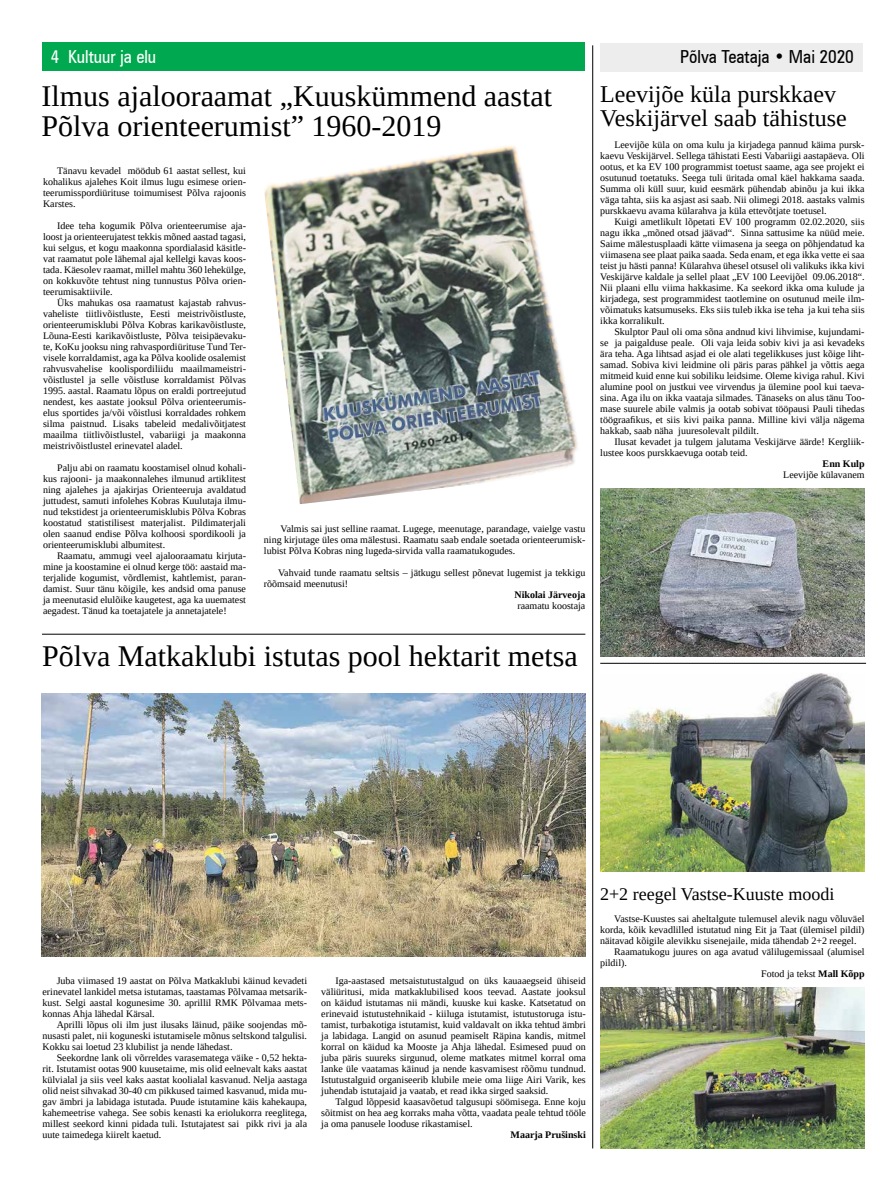
<style>
.page{position:relative;width:893px;height:1191px;background:#fff}
.page>*{position:absolute;margin:0;border:0;box-sizing:border-box;transform-origin:0 0}
.t1{font:30px/30px "Liberation Serif";color:#000}
.t2{font:24px/24px "Liberation Serif";color:#000}
.t3{font:18px "Liberation Serif";color:#000}
.t4{font:condensed 18px "Zurich BT";color:#000}
.t5{font:condensed 18px "Zurich BT";color:#fff}
.t6{font:10px/11px "Liberation Serif";color:#000;text-align:justify}
.t7{font:700 10px "Liberation Serif";color:#000}
.s1{font-weight:700}
</style>
<div class="page">
<hr style="left:600px;top:663px;width:266px;height:1px;background:#000">
<hr style="left:42px;top:634px;width:543px;height:1px;background:#000">
<div style="left:600px;top:43px;width:262px;height:28px;background:#ededee"></div>
<div style="left:43px;top:43px;width:542px;height:28px;background:#00a94f"></div>
<hr style="left:592px;top:45px;width:1px;height:1103px;background:#000">
<img style="left:600px;top:488px;width:265px;height:168px">
<img style="left:42px;top:693px;width:544px;height:263px">
<img style="left:264px;top:145px;width:314px;height:359px">
<img style="left:600px;top:673px;width:265px;height:198px">
<img style="left:600px;top:987px;width:265px;height:161px">
<h3 class="t5" style="left:51px;top:45px;width:107px">4 Kultuur ja elu</h3>
<h3 class="t4" style="left:680px;top:45px;width:175px">Põlva Teataja • Mai 2020</h3>
<h1 class="t1" style="left:42px;top:81px;width:512px">Ilmus ajalooraamat „Kuuskümmend aastat<br>Põlva orienteerumist” 1960-2019</h1>
<p class="t6" style="left:43px;top:165px;width:204px;text-indent:14px">Tänavu kevadel möödub 61 aastat sellest, kui kohalikus ajalehes Koit ilmus lugu esimese orien&shy;teerumisspordiürituse toimumisest Põlva rajoonis Karstes.</p>
<p class="t6" style="left:43px;top:220px;width:204px;text-indent:14px">Idee teha kogumik Põlva orienteerumise aja&shy;loost ja orienteerujatest tekkis mõned aastad tagasi, kui selgus, et kogu maakonna spordialasid käsitle&shy;vat raamatut pole lähemal ajal kellelgi kavas koos&shy;tada. Käesolev raamat, millel mahtu 360 lehekülge, on kokkuvõte tehtust ning tunnustus Põlva orien&shy;teerumisaktiivile.</p>
<p class="t6" style="left:43px;top:297px;width:205px;text-indent:14px">Üks mahukas osa raamatust kajastab rahvus&shy;vaheliste tiitlivõistluste, Eesti meistrivõistluste, orienteerumisklubi Põlva Kobras karikavõistluste, Lõuna-Eesti karikavõistluste, Põlva teisipäevaku&shy;te, KoKu jooksu ning rahvaspordiürituse Tund Ter&shy;visele korraldamist, aga ka Põlva koolide osalemist rahvusvahelise koolispordiliidu maailmameistri&shy;võistlustel ja selle võistluse korraldamist Põlvas 1995. aastal. Raamatu lõpus on eraldi portreejutud nendest, kes aastate jooksul Põlva orienteerumis&shy;elus sportides ja/või võistlusi korraldades rohkem silma paistnud. Lisaks tabeleid medalivõitjatest maailma tiitlivõistlustel, vabariigi ja maakonna meistrivõistlustel erinevatel aladel.</p>
<p class="t6" style="left:43px;top:462px;width:205px;text-indent:14px">Palju abi on raamatu koostamisel olnud kohali&shy;kus rajooni- ja maakonnalehes ilmunud artiklitest ning ajalehes ja ajakirjas Orienteeruja avaldatud juttudest, samuti infolehes Kobras Kuulutaja ilmu&shy;nud tekstidest ja orienteerumisklubis Põlva Kobras koostatud statistilisest materjalist. Pildimaterjali olen saanud endise Põlva kolhoosi spordikooli ja orienteerumisklubi albumitest.</p>
<p class="t6" style="left:43px;top:550px;width:204px;text-indent:14px">Raamatu, ammugi veel ajalooraamatu kirjuta&shy;mine ja koostamine ei olnud kerge töö: aastaid ma&shy;terjalide kogumist, võrdlemist, kahtlemist, paran&shy;damist. Suur tänu kõigile, kes andsid oma panuse ja meenutasid elulõike kaugetest, aga ka uuematest aegadest. Tänud ka toetajatele ja annetajatele!</p>
<h1 class="t1" style="left:42px;top:640px;width:537px">Põlva Matkaklubi istutas pool hektarit metsa</h1>
<p class="t6" style="left:264px;top:522px;width:323px;text-indent:17px">Valmis sai just selline raamat. Lugege, meenutage, parandage, vaielge vastu ning kirjutage üles oma mälestusi. Raamatu saab endale soetada orienteerumisk&shy;lubist Põlva Kobras ning lugeda-sirvida valla raamatukogudes.</p>
<p class="t6" style="left:264px;top:566px;width:323px;text-indent:14px">Vahvaid tunde raamatu seltsis – jätkugu sellest põnevat lugemist ja tekkigu rõõmsaid meenutusi!</p>
<p class="t7" style="left:515px;top:587px;width:72px">Nikolai Järveoja</p>
<p class="t6" style="left:517px;top:599px;width:70px">raamatu koostaja</p>
<h2 class="t2" style="left:600px;top:82px;width:248px">Leevijõe küla purskkaev<br>Veskijärvel saab tähistuse</h2>
<p class="t6" style="left:600px;top:139px;width:266px;text-indent:14px">Leevijõe küla on oma kulu ja kirjadega pannud käima pursk&shy;kaevu Veskijärvel. Sellega tähistati Eesti Vabariigi aastapäeva. Oli ootus, et ka EV 100 programmist toetust saame, aga see projekt ei osutunud toetatuks. Seega tuli üritada omal käel hakkama saada.<br>Summa oli küll suur, kuid eesmärk pühendab abinõu ja kui ikka väga tahta, siis ka asjast asi saab. Nii olimegi 2018. aastaks valmis purskkaevu avama külarahva ja küla ettevõtjate toetusel.</p>
<p class="t6" style="left:600px;top:216px;width:266px;text-indent:14px">Kuigi ametlikult lõpetati EV 100 programm 02.02.2020, siis nagu ikka „mõned otsad jäävad“. Sinna sattusime ka nüüd meie.<br>Saime mälestusplaadi kätte viimasena ja seega on põhjendatud ka viimasena see plaat paika saada. Seda enam, et ega ikka vette ei saa teist ju hästi panna! Külarahva ühesel otsusel oli valikuks ikka kivi Veskijärve kaldale ja sellel plaat „EV 100 Leevijõel 09.06.2018“.<br>Nii plaani ellu viima hakkasime. Ka seekord ikka oma kulude ja kirjadega, sest programmidest taotlemine on osutunud meile ilm&shy;võimatuks katsumuseks. Eks siis tuleb ikka ise teha ja kui teha siis ikka korralikult.</p>
<p class="t6" style="left:600px;top:326px;width:266px;text-indent:14px">Skulptor Paul oli oma sõna andnud kivi lihvimise, kujundami&shy;se ja paigalduse peale. Oli vaja leida sobiv kivi ja asi kevadeks ära teha. Aga lihtsad asjad ei ole alati tegelikkuses just kõige liht&shy;samad. Sobiva kivi leidmine oli päris paras pähkel ja võttis aega mitmeid kuid enne kui sobiliku leidsime. Oleme kiviga rahul. Kivi alumine pool on justkui vee virvendus ja ülemine pool kui taeva&shy;sina. Aga ilu on ikka vaataja silmades. Tänaseks on alus tänu Too&shy;mase suurele abile valmis ja ootab sobivat tööpausi Pauli tihedas töögraafikus, et siis kivi paika panna. Milline kivi välja nägema hakkab, saab näha juuresolevalt pildilt.</p>
<p class="t6" style="left:600px;top:436px;width:266px;text-indent:14px">Ilusat kevadet ja tulgem jalutama Veskijärve äärde! Kergliik&shy;lustee koos purskkaevuga ootab teid.</p>
<p class="t7" style="left:823px;top:457px;width:43px">Enn Kulp</p>
<p class="t6" style="left:783px;top:469px;width:83px">Leevijõe külavanem</p>
<p class="t6" style="left:43px;top:975px;width:266px;text-indent:14px">Juba viimased 19 aastat on Põlva Matkaklubi käinud kevadeti erinevatel lankidel metsa istutamas, taastamas Põlvamaa metsarik&shy;kust. Selgi aastal kogunesime 30. aprillil RMK Põlvamaa mets&shy;konnas Ahja lähedal Kärsal.</p>
<p class="t6" style="left:43px;top:1019px;width:266px;text-indent:14px">Aprilli lõpus oli ilm just ilusaks läinud, päike soojendas mõ&shy;nusasti palet, nii koguneski istutamisele mõnus seltskond talgulisi.<br>Kokku sai loetud 23 klubilist ja nende lähedast.</p>
<p class="t6" style="left:43px;top:1052px;width:266px;text-indent:14px">Seekordne lank oli võrreldes varasematega väike - 0,52 hekta&shy;rit. Istutamist ootas 900 kuusetaime, mis olid eelnevalt kaks aastat külvialal ja siis veel kaks aastat koolialal kasvanud. Nelja aastaga olid neist sihvakad 30-40 cm pikkused taimed kasvanud, mida mu&shy;gav ämbri ja labidaga istutada. Puude istutamine käis kahekaupa, kahemeetrise vahega. See sobis kenasti ka eriolukorra reeglitega, millest seekord kinni pidada tuli. Istutajatest sai pikk rivi ja ala uute taimedega kiirelt kaetud.</p>
<p class="t6" style="left:321px;top:975px;width:266px;text-indent:14px">Iga-aastased metsaistutustalgud on üks kauaaegseid ühiseid väliüritusi, mida matkaklubilised koos teevad. Aastate jooksul on käidud istutamas nii mändi, kuuske kui kaske. Katsetatud on erinevaid istutustehnikaid - kiiluga istutamist, istutustoruga istu&shy;tamist, turbakotiga istutamist, kuid valdavalt on ikka tehtud ämbri ja labidaga. Langid on asunud peamiselt Räpina kandis, mitmel korral on käidud ka Mooste ja Ahja lähedal. Esimesed puud on juba päris suureks sirgunud, oleme matkates mitmel korral oma lanke üle vaatamas käinud ja nende kasvamisest rõõmu tundnud.<br>Istutustalguid organiseerib klubile meie oma liige Airi Varik, kes juhendab istutajaid ja vaatab, et read ikka sirged saaksid.</p>
<p class="t6" style="left:321px;top:1096px;width:266px;text-indent:14px">Talgud lõppesid kaasavõetud talgusupi söömisega. Enne koju sõitmist on hea aeg korraks maha võtta, vaadata peale tehtud tööle ja oma panusele looduse rikastamisel.</p>
<p class="t7" style="left:511px;top:1128px;width:77px">Maarja Prušinski</p>
<h3 class="t3" style="left:600px;top:882px;width:236px">2+2 reegel Vastse-Kuuste moodi</h3>
<p class="t6" style="left:614px;top:912px;width:252px">Vastse-Kuustes sai aheltalgute tulemusel alevik nagu võluväel</p>
<p class="t6" style="left:600px;top:923px;width:266px">korda, kõik kevadlilled istutatud ning Eit ja Taat (ülemisel pildil)</p>
<p class="t6" style="left:600px;top:934px;width:258px">näitavad kõigile alevikku sisenejaile, mida tähendab 2+2 reegel.</p>
<p class="t6" style="left:614px;top:945px;width:252px">Raamatukogu juures on aga avatud välilugemissaal (alumisel</p>
<p class="t6" style="left:600px;top:956px;width:28px">pildil).</p>
<p class="t6" style="left:761px;top:967px;width:105px">Fotod ja tekst <span class="s1">Mall Kõpp</span></p>
</div>
